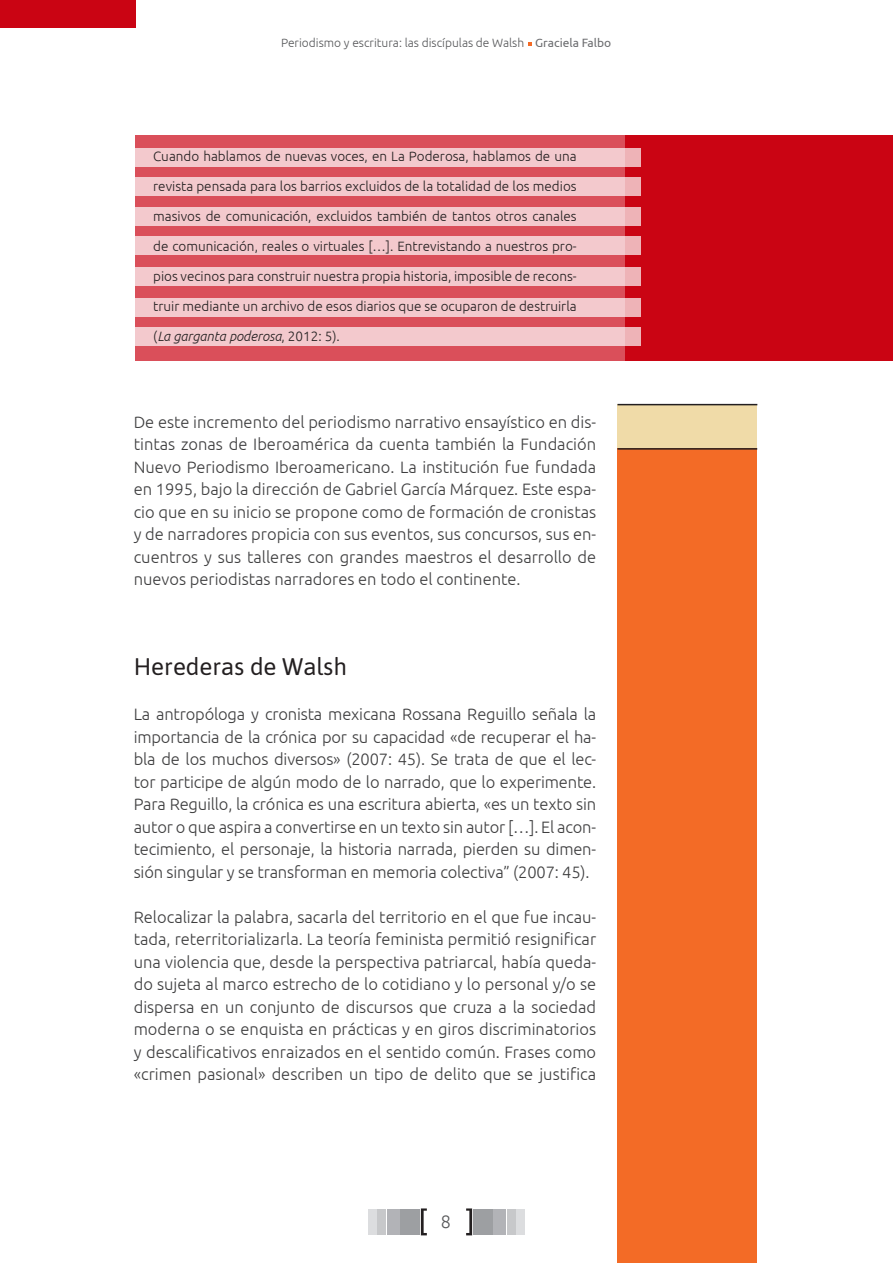
<style>
.page{position:relative;width:893px;height:1263px;background:#fff}
.page>*{position:absolute;margin:0;border:0;box-sizing:border-box;transform-origin:0 0}
.titulo1{font:24px "Asap";color:#231f20}
.t1{font:300 18px "Ubuntu";color:#57585a}
.txt_principal{font:300 16.5px/22.5px "Ubuntu";color:#3e3e3f;text-align:justify}
.cita_a_bando{font:300 13.5px "Ubuntu";color:#231f20}
.cita_a_bando-2{font:italic 300 13.5px "Ubuntu";color:#231f20}
.t2{font:300 12px "Ubuntu";color:#57585a}
.s1{font-weight:400;color:#6c6d70}
.s2{font-style:normal}
</style>
<div class="page">
<svg style="left:528px;top:42px;width:4px;height:4px"></svg>
<div style="left:369px;top:1209px;width:8px;height:25px;background:#dcdddf"></div>
<div style="left:516px;top:1209px;width:8px;height:25px;background:#dcdddf"></div>
<div style="left:378px;top:1209px;width:8px;height:25px;background:#c7c8ca"></div>
<div style="left:507px;top:1209px;width:8px;height:25px;background:#c7c8ca"></div>
<div style="left:387px;top:1209px;width:13px;height:25px;background:#b2b3b7"></div>
<div style="left:493px;top:1209px;width:13px;height:25px;background:#b2b3b7"></div>
<div style="left:400px;top:1209px;width:20px;height:25px;background:#9d9fa2"></div>
<div style="left:473px;top:1209px;width:20px;height:25px;background:#9d9fa2"></div>
<svg style="left:421px;top:1208px;width:6px;height:27px"></svg>
<svg style="left:466px;top:1208px;width:6px;height:27px"></svg>
<div style="left:626px;top:135px;width:267px;height:225px;background:#ca0413"></div>
<div style="left:135px;top:135px;width:491px;height:225px;background:#da4f5a"></div>
<div style="left:131px;top:148px;width:510px;height:18px;background:#f3c9cd"></div>
<div style="left:131px;top:298px;width:510px;height:19px;background:#f3c9cd"></div>
<div style="left:131px;top:267px;width:510px;height:19px;background:#f3c9cd"></div>
<div style="left:131px;top:177px;width:510px;height:19px;background:#f3c9cd"></div>
<div style="left:131px;top:327px;width:510px;height:19px;background:#f3c9cd"></div>
<div style="left:131px;top:207px;width:510px;height:18px;background:#f3c9cd"></div>
<div style="left:131px;top:236px;width:510px;height:19px;background:#f3c9cd"></div>
<div style="left:0;top:0;width:135px;height:27px;background:#ca0413"></div>
<div style="left:617px;top:404px;width:140px;height:46px;background:#f0dba8"></div>
<div style="left:617px;top:448px;width:140px;height:815px;background:#f36b26"></div>
<hr style="left:617px;top:404px;width:140px;height:1px;background:#231f20">
<hr style="left:617px;top:448px;width:140px;height:2px;background:#231f20">
<p class="t2" style="left:281px;top:36px;width:332px">Periodismo y escritura: las discípulas de Walsh <span class="s1">Graciela Falbo</span></p>
<p class="cita_a_bando" style="left:153px;top:148px;width:425px">Cuando hablamos de nuevas voces, en La Poderosa, hablamos de una</p>
<p class="cita_a_bando" style="left:153px;top:178px;width:425px">revista pensada para los barrios excluidos de la totalidad de los medios</p>
<p class="cita_a_bando" style="left:153px;top:208px;width:425px">masivos de comunicación, excluidos también de tantos otros canales</p>
<p class="cita_a_bando" style="left:153px;top:238px;width:425px">de comunicación, reales o virtuales […]. Entrevistando a nuestros pro-</p>
<p class="cita_a_bando" style="left:153px;top:268px;width:425px">pios vecinos para construir nuestra propia historia, imposible de recons-</p>
<p class="cita_a_bando" style="left:153px;top:298px;width:425px">truir mediante un archivo de esos diarios que se ocuparon de destruirla</p>
<p class="cita_a_bando-2" style="left:153px;top:328px;width:188px"><span class="s2">(</span>La garganta poderosa<span class="s2">, 2012: 5).</span></p>
<p class="txt_principal" style="left:134px;top:410px;width:464px">De este incremento del periodismo narrativo ensayístico en dis&shy;tintas zonas de Iberoamérica da cuenta también la Fundación Nuevo Periodismo Iberoamericano. La institución fue fundada en 1995, bajo la dirección de Gabriel García Márquez. Este espa&shy;cio que en su inicio se propone como de formación de cronistas y de narradores propicia con sus eventos, sus concursos, sus en&shy;cuentros y sus talleres con grandes maestros el desarrollo de nuevos periodistas narradores en todo el continente.</p>
<p class="titulo1" style="left:134px;top:651px;width:215px">Herederas de Walsh</p>
<p class="txt_principal" style="left:134px;top:702px;width:464px">La antropóloga y cronista mexicana Rossana Reguillo señala la importancia de la crónica por su capacidad «de recuperar el ha&shy;bla de los muchos diversos» (2007: 45). Se trata de que el lec&shy;tor participe de algún modo de lo narrado, que lo experimente.<br>Para Reguillo, la crónica es una escritura abierta, «es un texto sin autor o que aspira a convertirse en un texto sin autor […]. El acon&shy;tecimiento, el personaje, la historia narrada, pierden su dimen&shy;sión singular y se transforman en memoria colectiva” (2007: 45).</p>
<p class="txt_principal" style="left:134px;top:905px;width:464px">Relocalizar la palabra, sacarla del territorio en el que fue incau&shy;tada, reterritorializarla. La teoría feminista permitió resignificar una violencia que, desde la perspectiva patriarcal, había queda&shy;do sujeta al marco estrecho de lo cotidiano y lo personal y/o se dispersa en un conjunto de discursos que cruza a la sociedad moderna o se enquista en prácticas y en giros discriminatorios y descalificativos enraizados en el sentido común. Frases como «crimen pasional» describen un tipo de delito que se justifica</p>
<p class="t1" style="left:441px;top:1211px;width:12px">8</p>
</div>
